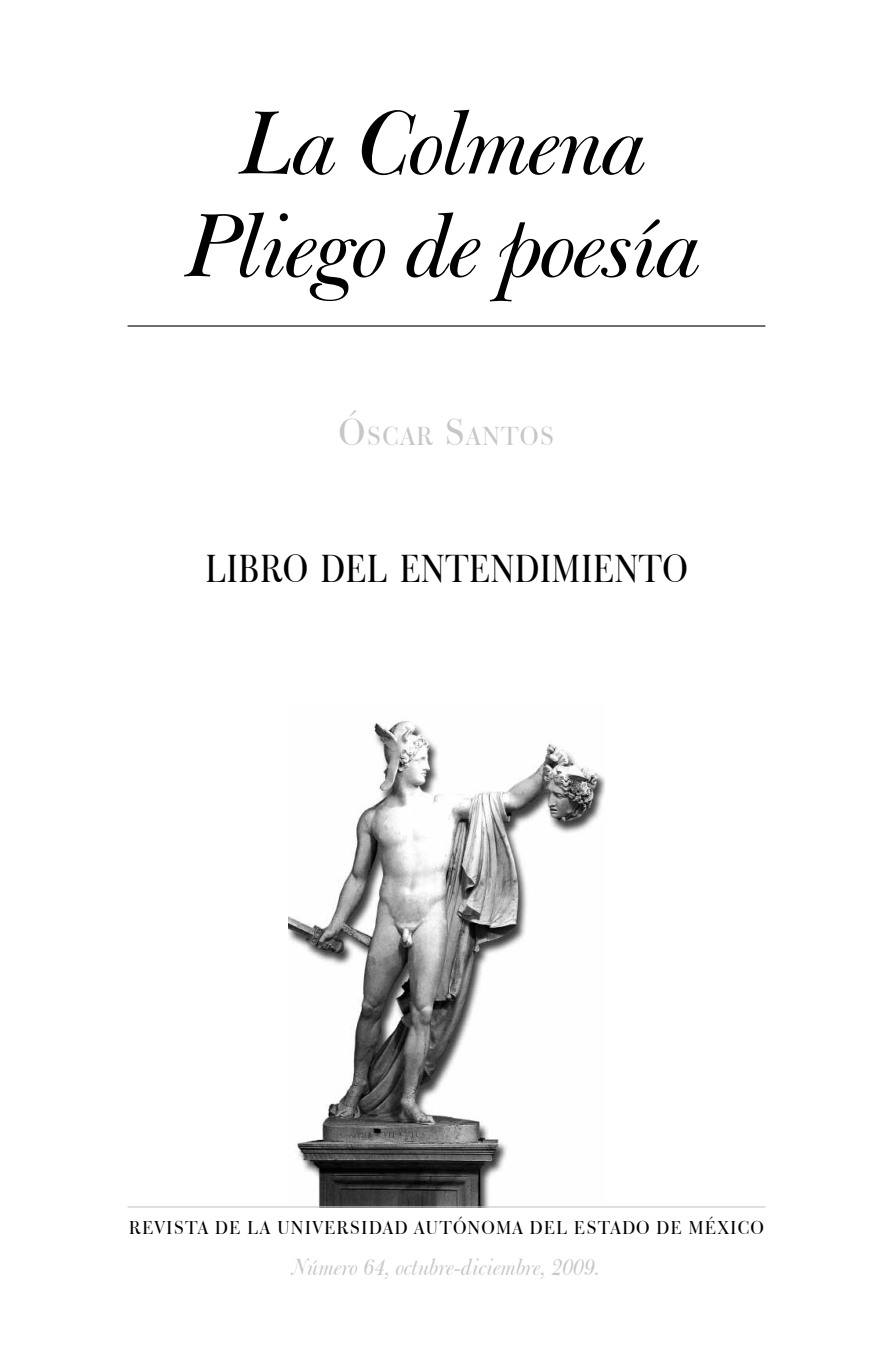
<style>
.page{position:relative;width:893px;height:1372px;background:#fff}
.page>*{position:absolute;margin:0;border:0;box-sizing:border-box;transform-origin:0 0}
.t1{font:italic 85.5px/102.6px "Bulmer BT";letter-spacing:-.02em;color:#000;text-align:center;scale:1.1 1}
.t2{font:37.8px "Bulmer BT";color:#000;scale:.9 1}
.t3{font:25.2px "Bulmer BT";letter-spacing:.045em;color:#c6c7c8}
.t4{font:italic 22.5px "Bulmer BT";color:#c6c7c8}
.t5{font:18px "Bulmer BT";letter-spacing:.06em;color:#000}
.s1{font-size:36px}
</style>
<div class="page">
<img style="left:289px;top:721px;width:315px;height:485px">
<hr style="left:128px;top:325px;width:637px;height:1px;background:#000">
<hr style="left:128px;top:1206px;width:637px;height:1px;background:#c6c7c8">
<h1 class="t1" style="left:188px;top:94px;width:471px">La Colmena<br>Pliego de poesía</h1>
<h3 class="t3" style="left:339px;top:420px;width:217px"><span class="s1">Ó</span>SCAR <span class="s1">S</span>ANTOS</h3>
<h2 class="t2" style="left:205px;top:545px;width:538px">LIBRO DEL ENTENDIMIENTO</h2>
<p class="t5" style="left:129px;top:1216px;width:637px">REVISTA DE LA UNIVERSIDAD AUTÓNOMA DEL ESTADO DE MÉXICO</p>
<p class="t4" style="left:292px;top:1252px;width:310px">Número 64, octubre-diciembre, 2009.</p>
</div>
